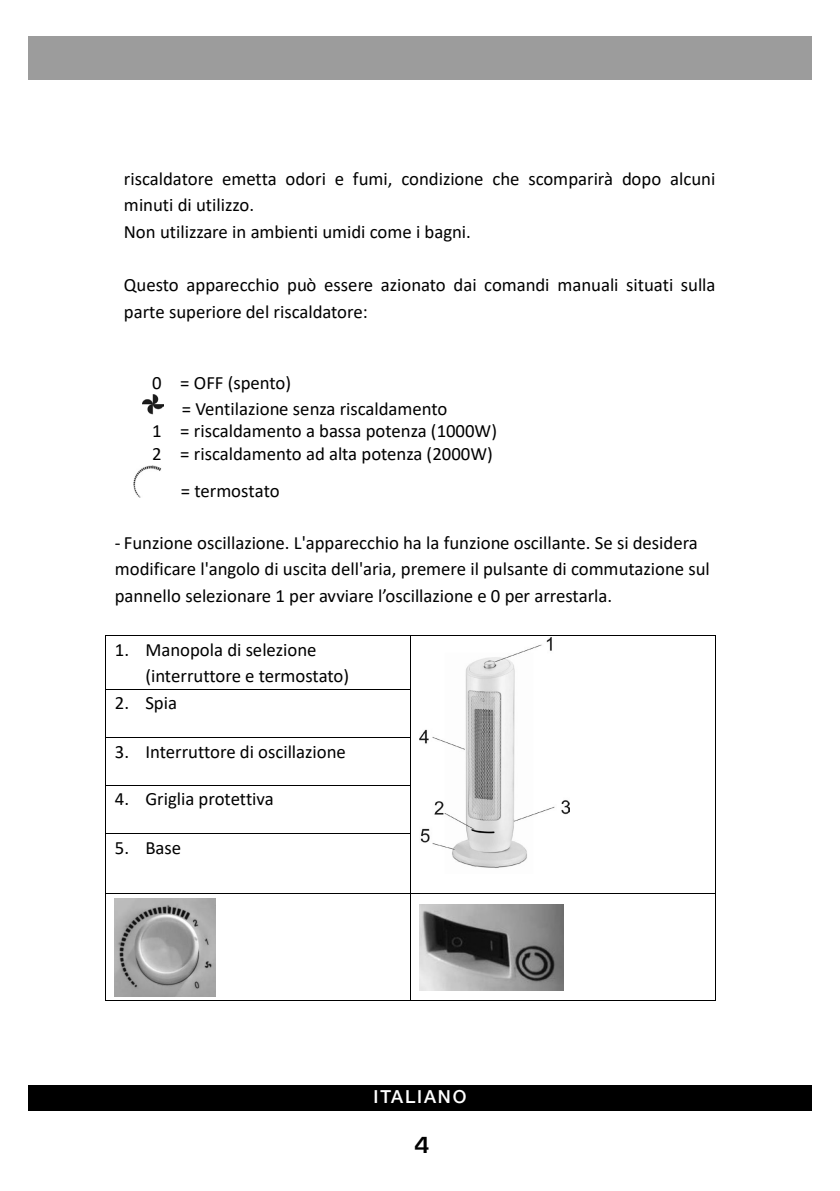
<style>
.page{position:relative;width:840px;height:1191px;background:#fff}
.page>*{position:absolute;margin:0;border:0;box-sizing:border-box;transform-origin:0 0}
.t1{font:700 24px "Eurostile";color:#000}
.t2{font:18.8px/26.6px "Calibri";color:#000}
.t3{font:500 18px "Helvetica Neue LT Pro";letter-spacing:.1em;color:#fff}
</style>
<div class="page">
<div style="left:28px;top:1085px;width:783px;height:25px;background:#000"></div>
<div style="left:28px;top:36px;width:783px;height:43px;background:#9c9c9c"></div>
<img style="left:143px;top:394px;width:20px;height:21px">
<img style="left:133px;top:465px;width:29px;height:32px">
<img style="left:419px;top:637px;width:150px;height:231px">
<hr style="left:106px;top:635px;width:304px;height:1px;background:#000">
<hr style="left:410px;top:635px;width:304px;height:1px;background:#000">
<hr style="left:105px;top:636px;width:1px;height:53px;background:#000">
<hr style="left:410px;top:636px;width:1px;height:53px;background:#000">
<hr style="left:714px;top:636px;width:1px;height:53px;background:#000">
<hr style="left:106px;top:689px;width:304px;height:1px;background:#000">
<hr style="left:105px;top:690px;width:1px;height:47px;background:#000">
<hr style="left:410px;top:690px;width:1px;height:47px;background:#000">
<hr style="left:714px;top:690px;width:1px;height:47px;background:#000">
<hr style="left:106px;top:737px;width:304px;height:1px;background:#000">
<hr style="left:105px;top:738px;width:1px;height:47px;background:#000">
<hr style="left:410px;top:738px;width:1px;height:47px;background:#000">
<hr style="left:714px;top:738px;width:1px;height:47px;background:#000">
<hr style="left:106px;top:785px;width:304px;height:1px;background:#000">
<hr style="left:105px;top:786px;width:1px;height:47px;background:#000">
<hr style="left:410px;top:786px;width:1px;height:47px;background:#000">
<hr style="left:714px;top:786px;width:1px;height:47px;background:#000">
<hr style="left:106px;top:833px;width:304px;height:1px;background:#000">
<hr style="left:105px;top:834px;width:1px;height:59px;background:#000">
<hr style="left:410px;top:834px;width:1px;height:59px;background:#000">
<hr style="left:714px;top:834px;width:1px;height:59px;background:#000">
<img style="left:115px;top:898px;width:100px;height:98px">
<img style="left:419px;top:904px;width:144px;height:86px">
<hr style="left:106px;top:893px;width:304px;height:1px;background:#000">
<hr style="left:410px;top:893px;width:304px;height:1px;background:#000">
<hr style="left:105px;top:894px;width:1px;height:106px;background:#000">
<hr style="left:106px;top:1000px;width:304px;height:1px;background:#000">
<hr style="left:410px;top:894px;width:1px;height:106px;background:#000">
<hr style="left:410px;top:1000px;width:304px;height:1px;background:#000">
<hr style="left:714px;top:894px;width:1px;height:106px;background:#000">
<p class="t2" style="left:124px;top:165px;width:592px">riscaldatore emetta odori e fumi, condizione che scomparirà dopo alcuni minuti di utilizzo.<br>Non utilizzare in ambienti umidi come i bagni.</p>
<p class="t2" style="left:124px;top:271px;width:592px">Questo apparecchio può essere azionato dai comandi manuali situati sulla parte superiore del riscaldatore:</p>
<p class="t2" style="left:182px;top:370px;width:267px;line-height:25.4px;text-indent:-30px">0 = OFF (spento)<br>= Ventilazione senza riscaldamento</p>
<p class="t2" style="left:152px;top:419px;width:346px;line-height:22.6px">1 = riscaldamento a bassa potenza (1000W)<br>2 = riscaldamento ad alta potenza (2000W)</p>
<p class="t2" style="left:180px;top:477px;width:100px">= termostato</p>
<p class="t2" style="left:115px;top:528px;width:596px">- Funzione oscillazione. L'apparecchio ha la funzione oscillante. Se si desidera modificare l'angolo di uscita dell'aria, premere il pulsante di commutazione sul pannello selezionare 1 per avviare l’oscillazione e 0 per arrestarla.</p>
<p class="t2" style="left:145px;top:635px;width:205px;text-indent:-31px">1. Manopola di selezione (interruttore e termostato)</p>
<p class="t2" style="left:115px;top:689px;width:64px">2. Spia</p>
<p class="t2" style="left:115px;top:737px;width:232px">3. Interruttore di oscillazione</p>
<p class="t2" style="left:115px;top:785px;width:160px">4. Griglia protettiva</p>
<p class="t2" style="left:115px;top:834px;width:68px">5. Base</p>
<p class="t3" style="left:373px;top:1085px;width:94px">ITALIANO</p>
<p class="t1" style="left:414px;top:1132px;width:17px">4</p>
</div>
